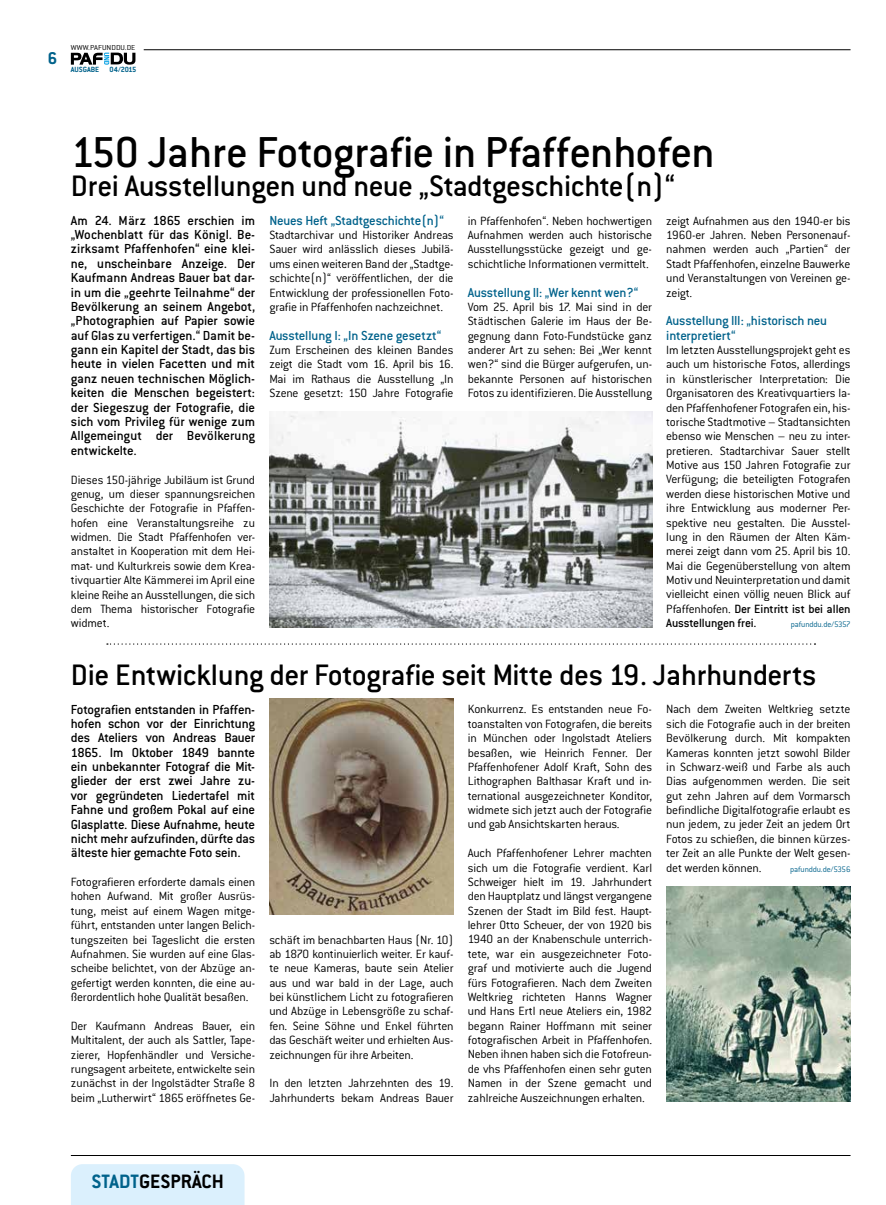
<style>
.page{position:relative;width:886px;height:1205px;background:#fff}
.page>*{position:absolute;margin:0;border:0;box-sizing:border-box;transform-origin:0 0}
.t1{font:500 47.5px "Conduit ITC Std";letter-spacing:-.01em;color:#000}
.t2{font:500 32.5px "Conduit ITC Std";letter-spacing:-.015em;color:#000}
.t3{font:700 21.25px "Conduit ITC Std";color:#000}
.t4{font:700 18.75px "Conduit ITC Std";color:#00628b}
.t5{font:500 14.38px/14.4px "Conduit ITC Std";letter-spacing:-.005em;color:#000;text-align:justify}
.t6{font:500 14.38px/14.4px "Conduit ITC Std";letter-spacing:-.015em;color:#00628b}
.t7{font:300 13.12px/14.4px "Conduit ITC Std";letter-spacing:-.015em;color:#000;text-align:justify}
.t8{font:300 8.75px "Conduit ITC Std";letter-spacing:-.015em;color:#00628b}
.t9{font:700 8.25px "Conduit ITC Std";color:#00628b}
.t10{font:300 7.88px "Conduit ITC Std";letter-spacing:.01em;color:#000;scale:1.1 1}
.s1{font-weight:500}
.s2{color:#00628b}
</style>
<div class="page">
<hr style="left:885px;top:0;width:1px;height:1205px;background:#fffdf1">
<hr style="left:144px;top:50px;width:706px;height:1px;background:#000">
<hr style="left:71px;top:1155px;width:779px;height:1px;background:#000">
<div style="left:71px;top:1164px;width:173px;height:41px;background:#dbf0fd"></div>
<svg style="left:71px;top:53px;width:64px;height:12px"></svg>
<img style="left:269px;top:699px;width:185px;height:215px">
<img style="left:666px;top:886px;width:184px;height:216px">
<img style="left:269px;top:412px;width:383px;height:215px">
<svg style="left:107px;top:643px;width:708px;height:2px"></svg>
<h3 class="t4" style="left:48px;top:47px;width:11px">6</h3>
<p class="t10" style="left:71px;top:42px;width:60px">WWW.PAFUNDDU.DE</p>
<p class="t9" style="left:71px;top:65px;width:30px">AUSGABE</p>
<p class="t9" style="left:110px;top:65px;width:28px">04/2015</p>
<h1 class="t1" style="left:71px;top:124px;width:645px">150 Jahre Fotografie in Pfaffenhofen</h1>
<h2 class="t2" style="left:71px;top:166px;width:605px">Drei Ausstellungen und neue „Stadtgeschichte(n)“</h2>
<p class="t5" style="left:71px;top:213px;width:186px">Am 24. März 1865 erschien im „Wochenblatt für das Königl. Be&shy;zirksamt Pfaffenhofen“ eine klei&shy;ne, unscheinbare Anzeige. Der Kaufmann Andreas Bauer bat dar&shy;in um die „geehrte Teilnahme“ der Bevölkerung an seinem Angebot, „Photographien auf Papier sowie auf Glas zu verfertigen.“ Damit be&shy;gann ein Kapitel der Stadt, das bis heute in vielen Facetten und mit ganz neuen technischen Möglich&shy;keiten die Menschen begeistert: der Siegeszug der Fotografie, die sich vom Privileg für wenige zum Allgemeingut der Bevölkerung entwickelte.</p>
<p class="t7" style="left:71px;top:472px;width:186px">Dieses 150-jährige Jubiläum ist Grund genug, um dieser spannungsreichen Geschichte der Fotografie in Pfaffen&shy;hofen eine Veranstaltungsreihe zu widmen. Die Stadt Pfaffenhofen ver&shy;anstaltet in Kooperation mit dem Hei&shy;mat- und Kulturkreis sowie dem Krea&shy;tivquartier Alte Kämmerei im April eine kleine Reihe an Ausstellungen, die sich dem Thema historischer Fotografie widmet.</p>
<p class="t6" style="left:269px;top:213px;width:176px">Neues Heft „Stadtgeschichte(n)“</p>
<p class="t7" style="left:269px;top:227px;width:186px">Stadtarchivar und Historiker Andreas Sauer wird anlässlich dieses Jubilä&shy;ums einen weiteren Band der „Stadtge&shy;schichte(n)“ veröffentlichen, der die Entwicklung der professionellen Foto&shy;grafie in Pfaffenhofen nachzeichnet.</p>
<p class="t6" style="left:269px;top:328px;width:173px">Ausstellung I: „In Szene gesetzt“</p>
<p class="t7" style="left:269px;top:342px;width:186px">Zum Erscheinen des kleinen Bandes zeigt die Stadt vom 16. April bis 16.<br>Mai im Rathaus die Ausstellung „In Szene gesetzt: 150 Jahre Fotografie</p>
<p class="t7" style="left:468px;top:213px;width:186px">in Pfaffenhofen“. Neben hochwertigen Aufnahmen werden auch historische Ausstellungsstücke gezeigt und ge&shy;schichtliche Informationen vermittelt.</p>
<p class="t6" style="left:468px;top:284px;width:172px">Ausstellung II: „Wer kennt wen?“</p>
<p class="t7" style="left:468px;top:299px;width:186px">Vom 25. April bis 17. Mai sind in der Städtischen Galerie im Haus der Be&shy;gegnung dann Foto-Fundstücke ganz anderer Art zu sehen: Bei „Wer kennt wen?“ sind die Bürger aufgerufen, un&shy;bekannte Personen auf historischen Fotos zu identifizieren. Die Ausstellung</p>
<p class="t7" style="left:666px;top:213px;width:186px">zeigt Aufnahmen aus den 1940-er bis 1960-er Jahren. Neben Personenauf&shy;nahmen werden auch „Partien“ der Stadt Pfaffenhofen, einzelne Bauwerke und Veranstaltungen von Vereinen ge&shy;zeigt.</p>
<p class="t6" style="left:666px;top:313px;width:162px">Ausstellung III: „historisch neu interpretiert“</p>
<p class="t7" style="left:666px;top:342px;width:186px">Im letzten Ausstellungsprojekt geht es auch um historische Fotos, allerdings in künstlerischer Interpretation: Die Organisatoren des Kreativquartiers la&shy;den Pfaffenhofener Fotografen ein, his&shy;torische Stadtmotive – Stadtansichten ebenso wie Menschen – neu zu inter&shy;pretieren. Stadtarchivar Sauer stellt Motive aus 150 Jahren Fotografie zur Verfügung; die beteiligten Fotografen werden diese historischen Motive und ihre Entwicklung aus moderner Per&shy;spektive neu gestalten. Die Ausstel&shy;lung in den Räumen der Alten Käm&shy;merei zeigt dann vom 25. April bis 10.<br>Mai die Gegenüberstellung von altem Motiv und Neuinterpretation und damit vielleicht einen völlig neuen Blick auf Pfaffenhofen. <span class="s1">Der Eintritt ist bei allen Ausstellungen frei.</span></p>
<p class="t8" style="left:791px;top:619px;width:61px">pafunddu.de/5357</p>
<h2 class="t2" style="left:71px;top:655px;width:747px">Die Entwicklung der Fotografie seit Mitte des 19. Jahrhunderts</h2>
<p class="t5" style="left:71px;top:701px;width:186px">Fotografien entstanden in Pfaffen&shy;hofen schon vor der Einrichtung des Ateliers von Andreas Bauer 1865. Im Oktober 1849 bannte ein unbekannter Fotograf die Mit&shy;glieder der erst zwei Jahre zu&shy;vor gegründeten Liedertafel mit Fahne und großem Pokal auf eine Glasplatte. Diese Aufnahme, heute nicht mehr aufzufinden, dürfte das älteste hier gemachte Foto sein.</p>
<p class="t7" style="left:71px;top:874px;width:186px">Fotografieren erforderte damals einen hohen Aufwand. Mit großer Ausrüs&shy;tung, meist auf einem Wagen mitge&shy;führt, entstanden unter langen Belich&shy;tungszeiten bei Tageslicht die ersten Aufnahmen. Sie wurden auf eine Glas&shy;scheibe belichtet, von der Abzüge an&shy;gefertigt werden konnten, die eine au&shy;ßerordentlich hohe Qualität besaßen.</p>
<p class="t7" style="left:71px;top:1018px;width:186px">Der Kaufmann Andreas Bauer, ein Multitalent, der auch als Sattler, Tape&shy;zierer, Hopfenhändler und Versiche&shy;rungsagent arbeitete, entwickelte sein zunächst in der Ingolstädter Straße 8 beim „Lutherwirt“ 1865 eröffnetes Ge-</p>
<p class="t7" style="left:269px;top:932px;width:186px">schäft im benachbarten Haus (Nr. 10) ab 1870 kontinuierlich weiter. Er kauf&shy;te neue Kameras, baute sein Atelier aus und war bald in der Lage, auch bei künstlichem Licht zu fotografieren und Abzüge in Lebensgröße zu schaf&shy;fen. Seine Söhne und Enkel führten das Geschäft weiter und erhielten Aus&shy;zeichnungen für ihre Arbeiten.</p>
<p class="t7" style="left:269px;top:1075px;width:186px">In den letzten Jahrzehnten des 19.<br>Jahrhunderts bekam Andreas Bauer</p>
<p class="t7" style="left:468px;top:702px;width:186px">Konkurrenz. Es entstanden neue Fo&shy;toanstalten von Fotografen, die bereits in München oder Ingolstadt Ateliers besaßen, wie Heinrich Fenner. Der Pfaffenhofener Adolf Kraft, Sohn des Lithographen Balthasar Kraft und in&shy;ternational ausgezeichneter Konditor, widmete sich jetzt auch der Fotografie und gab Ansichtskarten heraus.</p>
<p class="t7" style="left:468px;top:845px;width:186px">Auch Pfaffenhofener Lehrer machten sich um die Fotografie verdient. Karl Schweiger hielt im 19. Jahrhundert den Hauptplatz und längst vergangene Szenen der Stadt im Bild fest. Haupt&shy;lehrer Otto Scheuer, der von 1920 bis 1940 an der Knabenschule unterrich&shy;tete, war ein ausgezeichneter Foto&shy;graf und motivierte auch die Jugend fürs Fotografieren. Nach dem Zweiten Weltkrieg richteten Hanns Wagner und Hans Ertl neue Ateliers ein, 1982 begann Rainer Hoffmann mit seiner fotografischen Arbeit in Pfaffenhofen.<br>Neben ihnen haben sich die Fotofreun&shy;de vhs Pfaffenhofen einen sehr guten Namen in der Szene gemacht und zahlreiche Auszeichnungen erhalten.</p>
<p class="t7" style="left:666px;top:702px;width:186px">Nach dem Zweiten Weltkrieg setzte sich die Fotografie auch in der breiten Bevölkerung durch. Mit kompakten Kameras konnten jetzt sowohl Bilder in Schwarz-weiß und Farbe als auch Dias aufgenommen werden. Die seit gut zehn Jahren auf dem Vormarsch befindliche Digitalfotografie erlaubt es nun jedem, zu jeder Zeit an jedem Ort Fotos zu schießen, die binnen kürzes&shy;ter Zeit an alle Punkte der Welt gesen&shy;det werden können.</p>
<p class="t8" style="left:790px;top:863px;width:62px">pafunddu.de/5356</p>
<h3 class="t3" style="left:91px;top:1169px;width:134px"><span class="s2">STADT</span>GESPRÄCH</h3>
</div>
